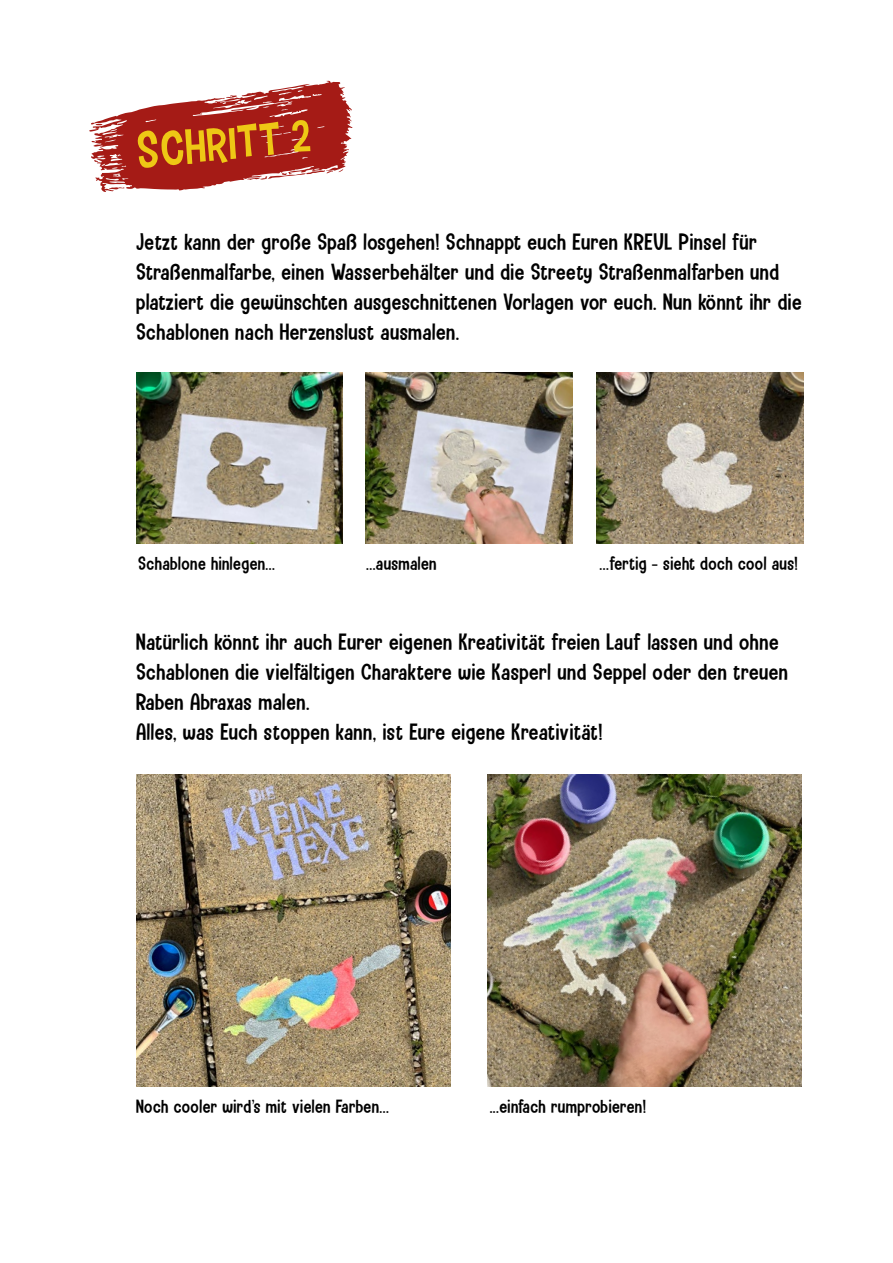
<style>
.page{position:relative;width:893px;height:1263px;background:#fff}
.page>*{position:absolute;margin:0;border:0;box-sizing:border-box;transform-origin:0 0}
.t1{font:47.25px "Carton Six";color:#eec815}
.t2{font:24px/30px "Camping Holiday DEMO";letter-spacing:.025em;color:#000}
.t3{font:19.5px "Camping Holiday DEMO";letter-spacing:.025em;color:#000}
</style>
<div class="page">
<svg style="left:89px;top:81px;width:264px;height:111px"></svg>
<img style="left:487px;top:774px;width:315px;height:312px">
<img style="left:136px;top:774px;width:315px;height:312px">
<img style="left:136px;top:372px;width:207px;height:171px">
<img style="left:365px;top:372px;width:207px;height:171px">
<img style="left:596px;top:372px;width:207px;height:171px">
<h1 class="t1" style="left:135px;top:123px;width:175px;rotate:-4deg">SCHRITT 2</h1>
<p class="t2" style="left:136px;top:227px;width:667px">Jetzt kann der große Spaß losgehen! Schnappt euch Euren KREUL Pinsel für Straßenmalfarbe, einen Wasserbehälter und die Streety Straßenmalfarben und platziert die gewünschten ausgeschnittenen Vorlagen vor euch. Nun könnt ihr die Schablonen nach Herzenslust ausmalen.</p>
<p class="t3" style="left:138px;top:553px;width:138px">Schablone hinlegen...</p>
<p class="t3" style="left:366px;top:553px;width:72px">...ausmalen</p>
<p class="t3" style="left:600px;top:553px;width:200px">...fertig - sieht doch cool aus!</p>
<p class="t2" style="left:136px;top:626px;width:653px">Natürlich könnt ihr auch Eurer eigenen Kreativität freien Lauf lassen und ohne Schablonen die vielfältigen Charaktere wie Kasperl und Seppel oder den treuen Raben Abraxas malen.<br>Alles, was Euch stoppen kann, ist Eure eigene Kreativität!</p>
<p class="t3" style="left:136px;top:1095px;width:254px">Noch cooler wird's mit vielen Farben...</p>
<p class="t3" style="left:490px;top:1095px;width:158px">...einfach rumprobieren!</p>
</div>
